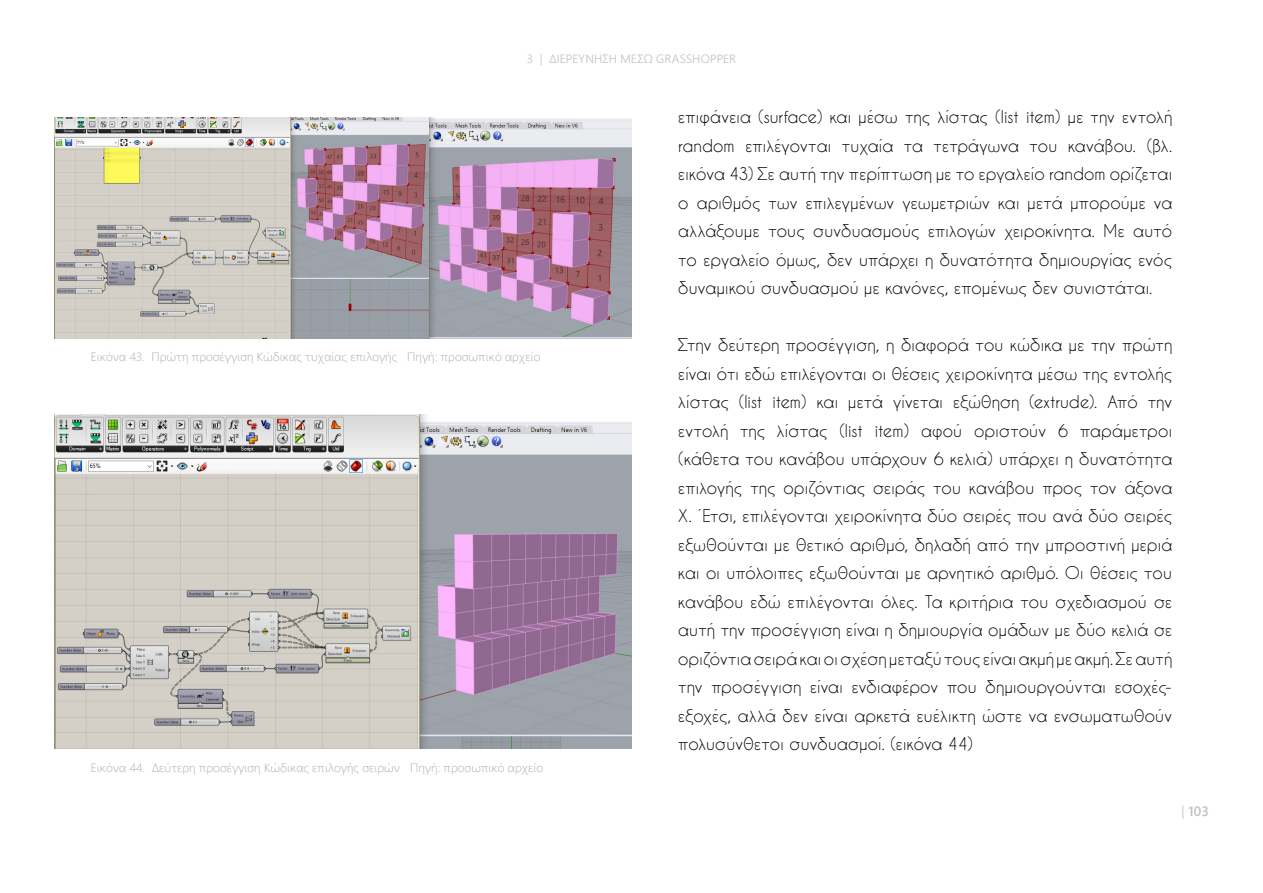
<style>
.page{position:relative;width:1263px;height:893px;background:#fff}
.page>*{position:absolute;margin:0;border:0;box-sizing:border-box;transform-origin:0 0}
.t1{font:16.5px/28.5px "Caviar Dreams";letter-spacing:.015em;color:#000;text-align:justify}
.t2{font:600 13.5px "Yu Gothic UI";color:#bec0c2}
.t3{font:300 12px "Yu Gothic UI";color:#aaacaf}
.t4{font:300 12px "Yu Gothic UI";letter-spacing:.015em;color:#bec0c2}
.s1{font-weight:300}
</style>
<div class="page">
<img style="left:54px;top:118px;width:577px;height:220px">
<img style="left:54px;top:414px;width:577px;height:335px">
<p class="t4" style="left:527px;top:47px;width:183px">3 | ΔΙΕΡΕΎΝ ΗΣΗ Μ ΕΣΩ GRASSHOPP</p>
<p class="t4" style="left:723px;top:47px;width:14px">ER</p>
<p class="t3" style="left:91px;top:345px;width:451px">Εικόνα 43. Πρώτη προσέγγιση Κώδικας τυχαίας επιλογής Πηγή: προσωπικό αρχείο</p>
<p class="t3" style="left:91px;top:757px;width:454px">Εικόνα 44. Δεύτερη προσέγγιση Κώδικας επιλογής σειρών Πηγή: προσωπικό αρχείο</p>
<p class="t1" style="left:678px;top:102px;width:495px">επιφάνεια (surface) και μέσω της λίστας (list item) με την εντολή random επιλέγονται τυχαία τα τετράγωνα του κανάβου. (βλ. εικόνα 43) Σε αυτή την περίπτωση με το εργαλείο random ορίζεται ο αριθμός των επιλεγμένων γεωμετριών και μετά μπορούμε να αλλάξουμε τους συνδυασμούς επιλογών χειροκίνητα. Με αυτό το εργαλείο όμως, δεν υπάρχει η δυνατότητα δημιουργίας ενός δυναμικού συνδυασμού με κανόνες, επομένως δεν συνιστάται.</p>
<p class="t1" style="left:678px;top:330px;width:495px">Στην δεύτερη προσέγγιση, η διαφορά του κώδικα με την πρώτη είναι ότι εδώ επιλέγονται οι θέσεις χειροκίνητα μέσω της εντολής λίστας (list item) και μετά γίνεται εξώθηση (extrude). Από την εντολή της λίστας (list item) αφού οριστούν 6 παράμετροι (κάθετα του κανάβου υπάρχουν 6 κελιά) υπάρχει η δυνατότητα επιλογής της οριζόντιας σειράς του κανάβου προς τον άξονα X. Έτσι, επιλέγονται χειροκίνητα δύο σειρές που ανά δύο σειρές εξωθούνται με θετικό αριθμό, δηλαδή από την μπροστινή μεριά και οι υπόλοιπες εξωθούνται με αρνητικό αριθμό. Οι θέσεις του κανάβου εδώ επιλέγονται όλες. Τα κριτήρια του σχεδιασμού σε αυτή την προσέγγιση είναι η δημιουργία ομάδων με δύο κελιά σε οριζόντια σειρά και οι σχέση μεταξύ τους είναι ακμή με ακμή. Σε αυτή την προσέγγιση είναι ενδιαφέρον που δημιουργούνται εσοχές&shy;εξοχές, αλλά δεν είναι αρκετά ευέλικτη ώστε να ενσωματωθούν πολυσύνθετοι συνδυασμοί. (εικόνα 44)</p>
<p class="t2" style="left:1181px;top:804px;width:29px"><span class="s1">|</span> 103</p>
</div>
